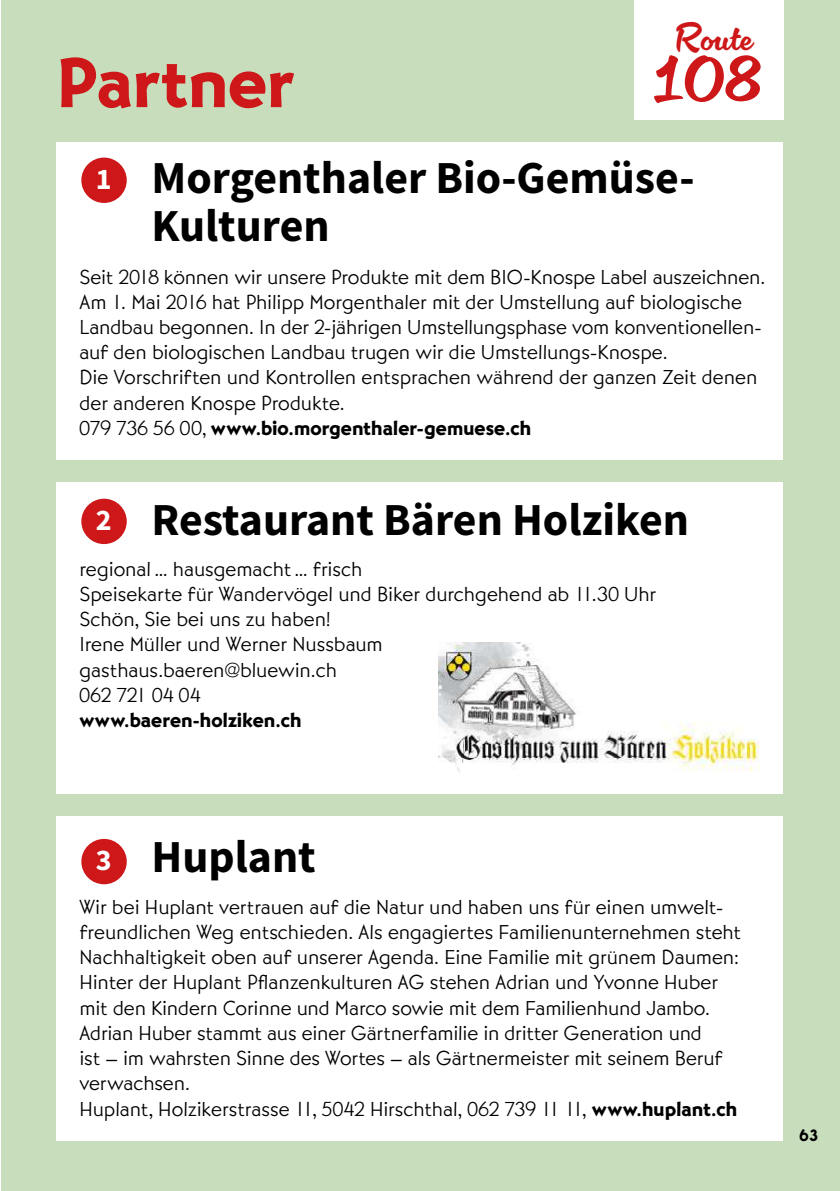
<style>
.page{position:relative;width:840px;height:1191px;background:#fff}
.page>*{position:absolute;margin:0;border:0;box-sizing:border-box;transform-origin:0 0}
.t1{font:74px "Bernhard Got URW Hea";color:#cd1719}
.t2{font:69.6px "Cinema Script";color:#cd1719}
.t3{font:700 45.8px/47px "Source Sans Pro";color:#000}
.t4{font:41px "Cinema Script";color:#cd1719}
.t5{font:700 30px "Source Sans Pro";color:#fff}
.t6{font:300 21px/25.2px "Bernhard Got URW";letter-spacing:-.005em;color:#000}
.t7{font:21px "Bernhard Got URW Hea";letter-spacing:.005em;color:#000}
.t8{font:17px "Bernhard Got URW Hea";color:#000}
.s1{font-family:"Bernhard Got URW";font-weight:300}
.s2{font-size:30px;color:#fff}
.s3{font-family:"Bernhard Got URW Hea";font-weight:400}
</style>
<div class="page">
<div style="left:1px;top:0;width:838px;height:1191px;background:#c7ddbc"></div>
<div style="left:57px;top:816px;width:725px;height:324px;background:#fff"></div>
<div style="left:81px;top:839px;width:46px;height:45px;background:#cd1719;border-radius:50%"></div>
<div style="left:57px;top:483px;width:725px;height:311px;background:#fff"></div>
<div style="left:81px;top:499px;width:46px;height:45px;background:#cd1719;border-radius:50%"></div>
<img style="left:438px;top:642px;width:322px;height:130px">
<div style="left:633px;top:0;width:149px;height:120px;background:#fff"></div>
<div style="left:57px;top:142px;width:725px;height:317px;background:#fff"></div>
<div style="left:81px;top:158px;width:46px;height:45px;background:#cd1719;border-radius:50%"></div>
<h1 class="t1" style="left:57px;top:38px;width:239px">Partner</h1>
<h3 class="t4" style="left:672px;top:14px;width:81px">Route</h3>
<h2 class="t2" style="left:649px;top:38px;width:112px">108</h2>
<h3 class="t3" style="left:151px;top:154px;width:544px">Morgenthaler Bio-Gemüse-<br>Kulturen</h3>
<p class="t6" style="left:79px;top:264px;width:687px">Seit 2018 können wir unsere Produkte mit dem BIO-Knospe Label auszeichnen.<br>Am 1. Mai 2016 hat Philipp Morgenthaler mit der Umstellung auf biologische Landbau begonnen. In der 2-jährigen Umstellungsphase vom konventionellen&shy;auf den biologischen Landbau trugen wir die Umstellungs-Knospe.<br>Die Vorschriften und Kontrollen entsprachen während der ganzen Zeit denen der anderen Knospe Produkte.</p>
<p class="t7" style="left:79px;top:415px;width:453px"><span class="s1">079 736 56 00,</span> www.bio.morgenthaler-gemuese.ch</p>
<h3 class="t5" style="left:96px;top:158px;width:17px">1</h3>
<h3 class="t3" style="left:96px;top:495px;width:594px"><span class="s2">2</span> Restaurant Bären Holziken</h3>
<p class="t6" style="left:79px;top:556px;width:578px">regional … hausgemacht … frisch<br>Speisekarte für Wandervögel und Biker durchgehend ab 11.30 Uhr Schön, Sie bei uns zu haben!<br>Irene Müller und Werner Nussbaum<br>gasthaus.baeren@bluewin.ch<br>062 721 04 04</p>
<p class="t7" style="left:79px;top:707px;width:223px">www.baeren-holziken.ch</p>
<h3 class="t3" style="left:151px;top:832px;width:166px">Huplant</h3>
<p class="t6" style="left:79px;top:894px;width:663px">Wir bei Huplant vertrauen auf die Natur und haben uns für einen umwelt&shy;freundlichen Weg entschieden. Als engagiertes Familienunternehmen steht Nachhaltigkeit oben auf unserer Agenda. Eine Familie mit grünem Daumen:<br>Hinter der Huplant Pflanzenkulturen AG stehen Adrian und Yvonne Huber mit den Kindern Corinne und Marco sowie mit dem Familienhund Jambo.<br>Adrian Huber stammt aus einer Gärtnerfamilie in dritter Generation und<br>ist – im wahrsten Sinne des Wortes – als Gärtnermeister mit seinem Beruf verwachsen.<br>Huplant, Holzikerstrasse 11, 5042 Hirschthal, 062 739 11 11, <span class="s3">www.huplant.ch</span></p>
<h3 class="t5" style="left:96px;top:839px;width:17px">3</h3>
<p class="t8" style="left:798px;top:1124px;width:21px">63</p>
</div>
